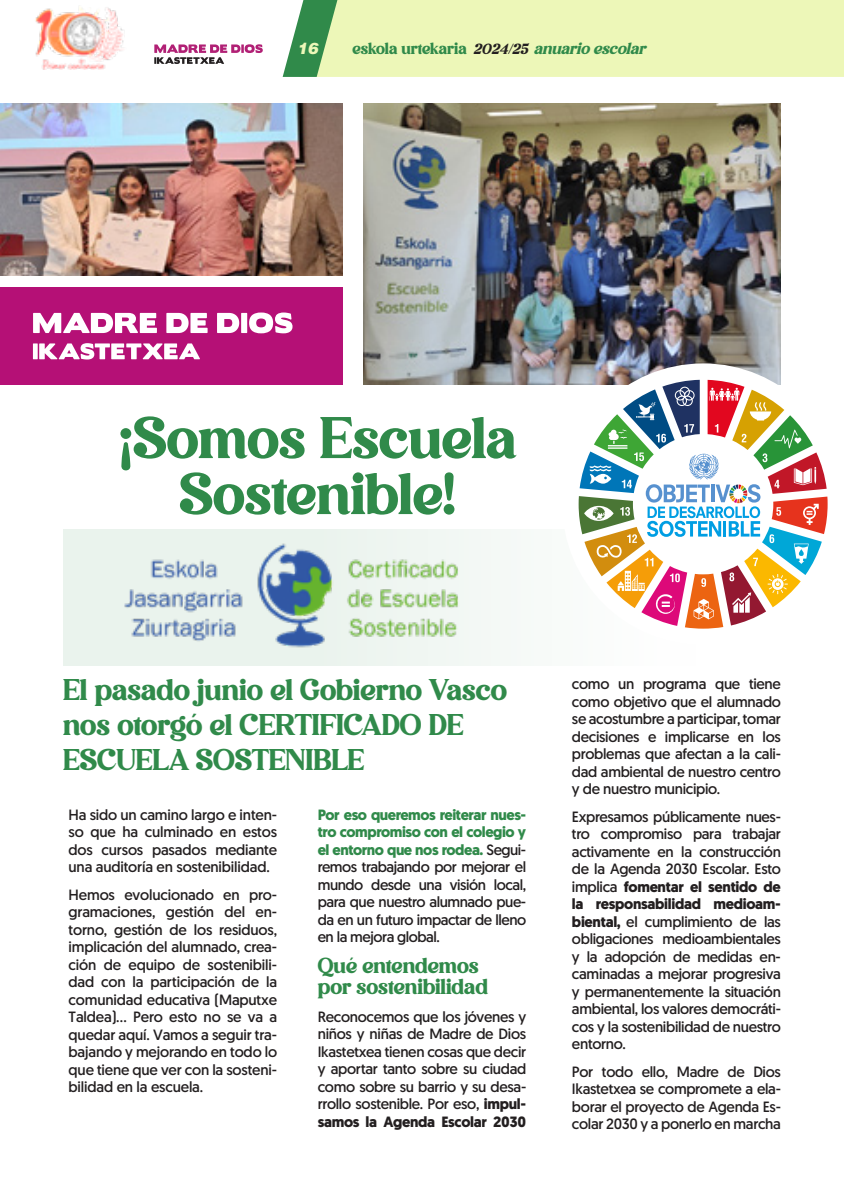
<style>
.page{position:relative;width:844px;height:1191px;background:#fff}
.page>*{position:absolute;margin:0;border:0;box-sizing:border-box;transform-origin:0 0}
.t1{font:56.52px/56px "Avigea";color:#308a4a;text-align:center}
.t2{font:28.88px/35px "Avigea";color:#308a4a}
.t3{font:21px/21px "Avigea";color:#308a4a}
.t4{font:15.75px "Avigea";color:#308a4a}
.t5{font:italic 900 15.75px "Helvetica LT Std";color:#edf7b8}
.t6{font:14.88px/17.5px "Geomanist";letter-spacing:-.02em;color:#231f20;text-align:justify}
.s1{font-style:italic;font-size:14.17px;color:#231f20}
.s2{font-style:italic}
.s3{font-weight:700;color:#308a4a}
.s4{font-weight:700}
</style>
<div class="page">
<div style="left:341px;top:0;width:502px;height:77px;background:#edf7b8"></div>
<svg style="left:282px;top:0;width:59px;height:77px"></svg>
<svg style="left:154px;top:44px;width:109px;height:20px"></svg>
<img style="left:35px;top:6px;width:89px;height:64px">
<div style="left:63px;top:530px;width:631px;height:136px;background:linear-gradient(to bottom,#eff6f1,#f7faf8)"></div>
<div style="left:0;top:287px;width:342px;height:98px;background:#b51076"></div>
<img style="left:363px;top:104px;width:417px;height:281px">
<svg style="left:33px;top:343px;width:167px;height:16px"></svg>
<svg style="left:33px;top:312px;width:259px;height:21px"></svg>
<img style="left:0;top:104px;width:342px;height:171px">
<div style="left:562px;top:363px;width:281px;height:282px;background:#fff;border-radius:50%"></div>
<svg style="left:578px;top:380px;width:249px;height:248px"></svg>
<img style="left:97px;top:532px;width:442px;height:134px">
<p class="t5" style="left:297px;top:38px;width:23px">16</p>
<p class="t4" style="left:352px;top:39px;width:294px">eskola urtekaria <span class="s1">2024/25</span> <span class="s2">anuario escolar</span></p>
<h1 class="t1" style="left:119px;top:411px;width:399px">¡Somos Escuela<br>Sostenible!</h1>
<h2 class="t2" style="left:63px;top:672px;width:445px">El pasado junio el Gobierno Vasco nos otorgó el CERTIFICADO DE<br>ESCUELA SOSTENIBLE</h2>
<p class="t6" style="left:69px;top:805px;width:210px">Ha sido un camino largo e inten&shy;so que ha culminado en estos dos cursos pasados mediante una auditoría en sostenibilidad.</p>
<p class="t6" style="left:69px;top:885px;width:210px">Hemos evolucionado en pro&shy;gramaciones, gestión del en&shy;torno, gestión de los residuos, implicación del alumnado, crea&shy;ción de equipo de sostenibili&shy;dad con la participación de la comunidad educativa (Maputxe Taldea)... Pero esto no se va a quedar aquí. Vamos a seguir tra&shy;bajando y mejorando en todo lo que tiene que ver con la sosteni&shy;bilidad en la escuela.</p>
<p class="t6" style="left:317px;top:805px;width:210px"><span class="s3">Por eso queremos reiterar nues&shy;tro compromiso con el colegio y el entorno que nos rodea.</span> Segui&shy;remos trabajando por mejorar el mundo desde una visión local, para que nuestro alumnado pue&shy;da en un futuro impactar de lleno en la mejora global.</p>
<h3 class="t3" style="left:317px;top:955px;width:172px">Qué entendemos por sostenibilidad</h3>
<p class="t6" style="left:317px;top:1007px;width:210px">Reconocemos que los jóvenes y niños y niñas de Madre de Dios Ikastetxea tienen cosas que decir y aportar tanto sobre su ciudad como sobre su barrio y su desa&shy;rrollo sostenible. Por eso, <span class="s4">impul&shy;samos la Agenda Escolar 2030</span></p>
<p class="t6" style="left:572px;top:675px;width:210px">como un programa que tiene como objetivo que el alumnado se acostumbre a participar, tomar decisiones e implicarse en los problemas que afectan a la cali&shy;dad ambiental de nuestro centro y de nuestro municipio.</p>
<p class="t6" style="left:572px;top:807px;width:210px">Expresamos públicamente nues&shy;tro compromiso para trabajar activamente en la construcción de la Agenda 2030 Escolar. Esto implica <span class="s4">fomentar el sentido de la responsabilidad medioam&shy;biental,</span> el cumplimiento de las obligaciones medioambientales y la adopción de medidas en&shy;caminadas a mejorar progresiva y permanentemente la situación ambiental, los valores democráti&shy;cos y la sostenibilidad de nuestro entorno.</p>
<p class="t6" style="left:572px;top:1062px;width:210px">Por todo ello, Madre de Dios Ikastetxea se compromete a ela&shy;borar el proyecto de Agenda Es&shy;colar 2030 y a ponerlo en marcha</p>
</div>
